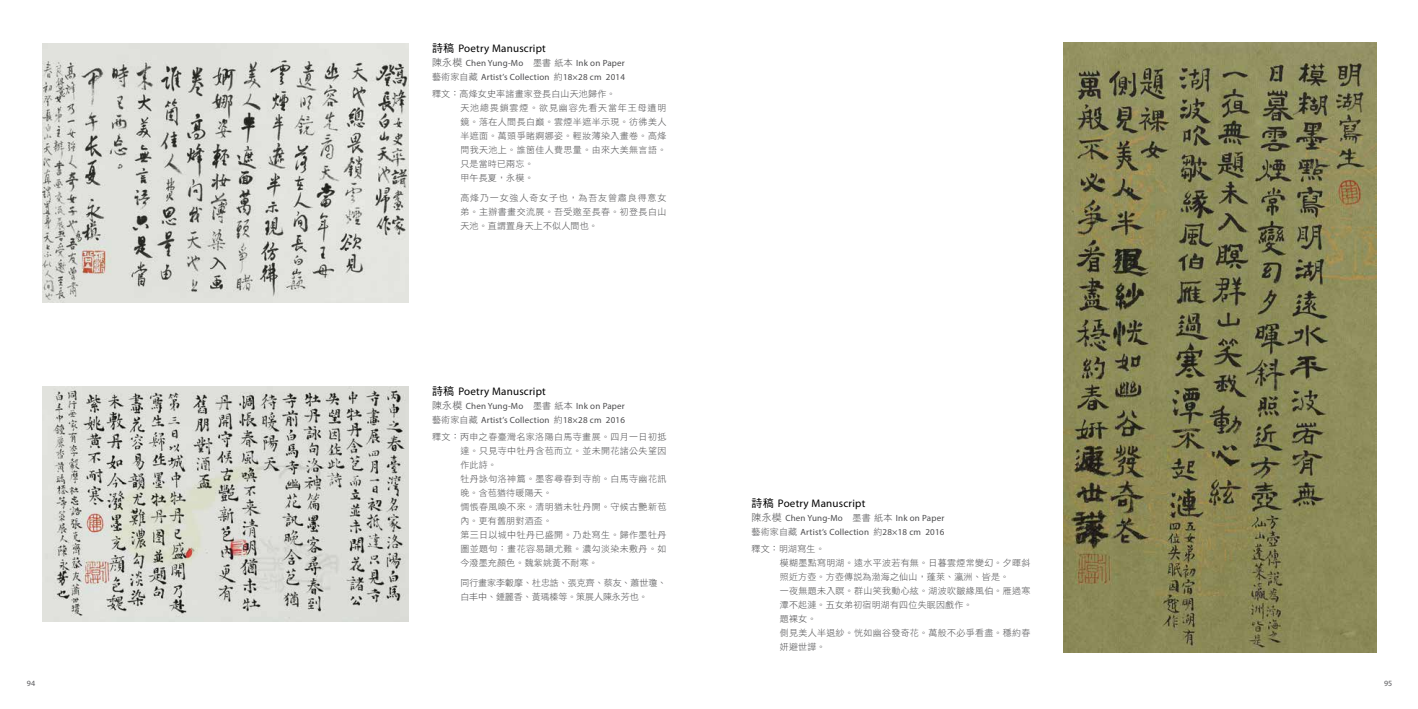
<style>
.page{position:relative;width:1418px;height:709px;background:#fff}
.page>*{position:absolute;margin:0;border:0;box-sizing:border-box;transform-origin:0 0}
.t1{font:11px "Myriad Pro";letter-spacing:.02em;color:#000}
.t2{font:9px/14px "DF Hei Std W3";letter-spacing:.04em;color:#4c4c4e}
.t3{font:9px/14px "Myriad Pro";letter-spacing:.02em;color:#4c4c4e}
.t4{font:9px/14px "DF Hei Std W3";letter-spacing:-.01em;color:#4c4c4e}
.t5{font:8px "Myriad Pro";color:#58585b}
.s1{font-family:"DF Hei Std W5"}
.s2{font-family:"DF Hei Std W3";font-size:10px}
.s3{font-family:"DF Hei Std W3"}
</style>
<div class="page">
<img style="left:1063px;top:43px;width:313px;height:609px">
<img style="left:43px;top:44px;width:366px;height:258px">
<img style="left:43px;top:386px;width:366px;height:235px">
<p class="t1" style="left:432px;top:42px;width:115px"><span class="s1">詩稿</span> Poetry Manuscript</p>
<p class="t3" style="left:432px;top:56px;width:194px"><span class="s2">陳永模</span> Chen Yung-Mo <span class="s3">墨書 紙本</span> Ink on Paper<span class="s3">藝術家自藏</span> Artist’s Collection <span class="s3">約</span>18×28 cm 2014</p>
<p class="t2" style="left:460px;top:87px;width:207px;text-indent:-28px">釋文：高烽女史率諸畫家登長白山天池歸作。<br>天池總畏鎖雲煙。欲見幽容先看天當年王母遺明鏡。落在人間長白巔。雲煙半遮半示現。彷彿美人半遮面。萬頭爭睹婀娜姿。輕妝薄染入畫卷。高烽問我天池上。誰箇佳人費思量。由來大美無言語。只是當時已兩忘。<br>甲午長夏，永模。</p>
<p class="t2" style="left:460px;top:190px;width:207px;text-align:justify">高烽乃一女強人奇女子也，為吾友曾肅良得意女弟。主辦書畫交流展。吾受邀至長春。初登長白山天池。直謂置身天上不似人間也。</p>
<p class="t1" style="left:432px;top:384px;width:115px"><span class="s1">詩稿</span> Poetry Manuscript</p>
<p class="t3" style="left:432px;top:399px;width:194px"><span class="s2">陳永模</span> Chen Yung-Mo <span class="s3">墨書 紙本</span> Ink on Paper<span class="s3">藝術家自藏</span> Artist’s Collection <span class="s3">約</span>18×28 cm 2016</p>
<p class="t2" style="left:460px;top:429px;width:207px;text-indent:-28px">釋文：丙申之春臺灣名家洛陽白馬寺畫展。四月一日初抵達。只見寺中牡丹含苞而立。並未開花諸公失望因作此詩。<br>牡丹詠句洛神篇。墨客尋春到寺前。白馬寺幽花訊晚。含苞猶待暖陽天。<br>惆悵春風喚不來。清明猶未牡丹開。守候古艷新苞內。更有舊朋對酒盃。<br>第三日以城中牡丹已盛開。乃赴寫生。歸作墨牡丹圖並題句：畫花容易韻尤難。濃勾淡染未敷丹。如今潑墨充顏色。魏紫姚黃不耐寒。</p>
<p class="t4" style="left:460px;top:575px;width:208px">同行畫家李轂摩、杜忠誥、張克齊、蔡友、蕭世瓊、白丰中、鍾麗香、黃瑀榛等。策展人陳永芳也。</p>
<p class="t1" style="left:751px;top:497px;width:115px"><span class="s1">詩稿</span> Poetry Manuscript</p>
<p class="t3" style="left:751px;top:511px;width:194px"><span class="s2">陳永模</span> Chen Yung-Mo <span class="s3">墨書 紙本</span> Ink on Paper<span class="s3">藝術家自藏</span> Artist’s Collection <span class="s3">約</span>28×18 cm 2016</p>
<p class="t2" style="left:780px;top:542px;width:252px;text-indent:-28px">釋文：明湖寫生。<br>模糊墨點寫明湖。遠水平波若有無。日暮雲煙常變幻。夕暉斜照近方壺。方壺傳說為渤海之仙山，蓬萊、瀛洲、皆是。<br>一夜無題未入瞑。群山笑我動心絃。湖波吹皺緣風伯。雁過寒潭不起漣。五女弟初宿明湖有四位失眠因戲作。<br>題裸女。<br>側見美人半退紗。恍如幽谷發奇花。萬般不必爭看盡。穩約春妍避世譁。</p>
<p class="t5" style="left:27px;top:678px;width:10px">94</p>
<p class="t5" style="left:1383px;top:678px;width:10px">95</p>
</div>
